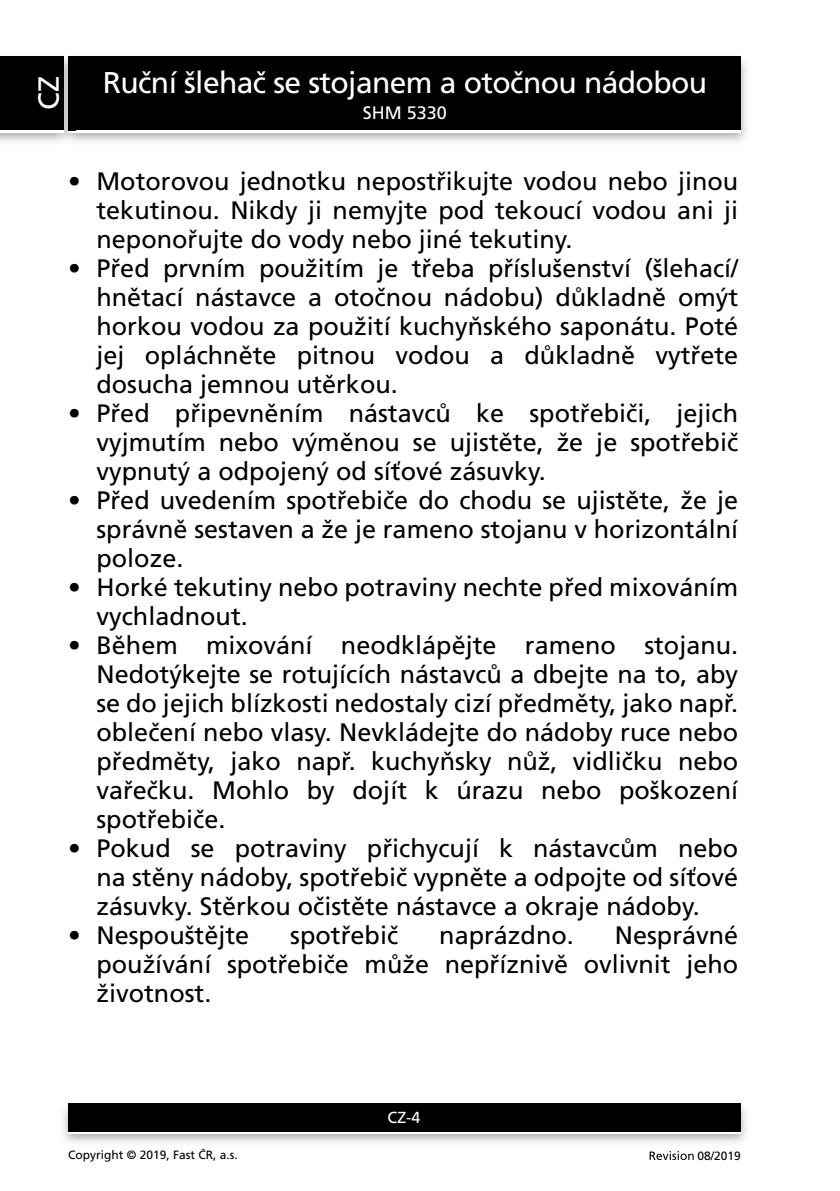
<style>
.page{position:relative;width:840px;height:1191px;background:#fff}
.page>*{position:absolute;margin:0;border:0;box-sizing:border-box;transform-origin:0 0}
.t1{font:30px "Frutiger CE";letter-spacing:-.02em;color:#fff}
.t2{font:29px "Frutiger CE";color:#fff}
.t3{font:25.2px/29px "Frutiger CE";color:#000;text-align:justify}
.t4{font:18px "Frutiger CE";color:#fff}
.t5{font:16px "Frutiger CE";color:#fff}
.t6{font:12px "Frutiger CE";color:#000}
</style>
<div class="page">
<img style="left:0;top:56px;width:747px;height:86px">
<div style="left:68px;top:59px;width:672px;height:74px;background:#fff"></div>
<div style="left:68px;top:57px;width:672px;height:73px;background:#000"></div>
<img style="left:63px;top:1103px;width:684px;height:40px">
<div style="left:68px;top:1106px;width:672px;height:28px;background:linear-gradient(to right,#fff,#fff)"></div>
<div style="left:68px;top:1103px;width:672px;height:28px;background:#000"></div>
<img style="left:57px;top:56px;width:18px;height:86px">
<img style="left:68px;top:130px;width:7px;height:3px">
<svg style="left:68px;top:57px;width:7px;height:2px"></svg>
<img style="left:68px;top:59px;width:7px;height:71px">
<div style="left:0;top:59px;width:64px;height:74px;background:#fff"></div>
<div style="left:0;top:57px;width:64px;height:73px;background:#000"></div>
<svg style="left:649px;top:1151px;width:44px;height:9px"></svg>
<p class="t2" style="left:32px;top:110px;width:35px;rotate:-90deg">CZ</p>
<p class="t1" style="left:103px;top:66px;width:605px">Ruční šlehač se stojanem a otočnou nádobou</p>
<p class="t4" style="left:362px;top:102px;width:86px">SHM 5330</p>
<p class="t3" style="left:96px;top:166px;width:643px;text-indent:-28px">• Motorovou jednotku nepostřikujte vodou nebo jinou tekutinou. Nikdy ji nemyjte pod tekoucí vodou ani ji neponořujte do vody nebo jiné tekutiny.</p>
<p class="t3" style="left:96px;top:253px;width:643px;text-indent:-28px">• Před prvním použitím je třeba příslušenství (šlehací/ hnětací nástavce a otočnou nádobu) důkladně omýt horkou vodou za použití kuchyňského saponátu. Poté jej opláchněte pitnou vodou a důkladně vytřete dosucha jemnou utěrkou.</p>
<p class="t3" style="left:96px;top:398px;width:643px;text-indent:-28px">• Před připevněním nástavců ke spotřebiči, jejich vyjmutím nebo výměnou se ujistěte, že je spotřebič vypnutý a odpojený od síťové zásuvky.</p>
<p class="t3" style="left:96px;top:485px;width:643px;text-indent:-28px">• Před uvedením spotřebiče do chodu se ujistěte, že je správně sestaven a že je rameno stojanu v horizontální poloze.</p>
<p class="t3" style="left:96px;top:573px;width:643px;text-indent:-28px">• Horké tekutiny nebo potraviny nechte před mixováním vychladnout.</p>
<p class="t3" style="left:96px;top:631px;width:643px;text-indent:-28px">• Během mixování neodklápějte rameno stojanu.<br>Nedotýkejte se rotujících nástavců a dbejte na to, aby se do jejich blízkosti nedostaly cizí předměty, jako např. oblečení nebo vlasy. Nevkládejte do nádoby ruce nebo předměty, jako např. kuchyňsky nůž, vidličku nebo vařečku. Mohlo by dojít k úrazu nebo poškození spotřebiče.</p>
<p class="t3" style="left:96px;top:834px;width:643px;text-indent:-28px">• Pokud se potraviny přichycují k nástavcům nebo na stěny nádoby, spotřebič vypněte a odpojte od síťové zásuvky. Stěrkou očistěte nástavce a okraje nádoby.</p>
<p class="t3" style="left:68px;top:921px;width:182px">• Nespouštějte</p>
<p class="t3" style="left:290px;top:921px;width:109px">spotřebič</p>
<p class="t3" style="left:439px;top:921px;width:136px">naprázdno.</p>
<p class="t3" style="left:96px;top:921px;width:643px;text-indent:518px">Nesprávné používání spotřebiče může nepříznivě ovlivnit jeho životnost.</p>
<p class="t5" style="left:387px;top:1108px;width:34px">CZ-4</p>
<p class="t6" style="left:68px;top:1147px;width:171px">Copyright © 2019, Fast ČR, a.s.</p>
<p class="t6" style="left:697px;top:1148px;width:45px">08/2019</p>
</div>
